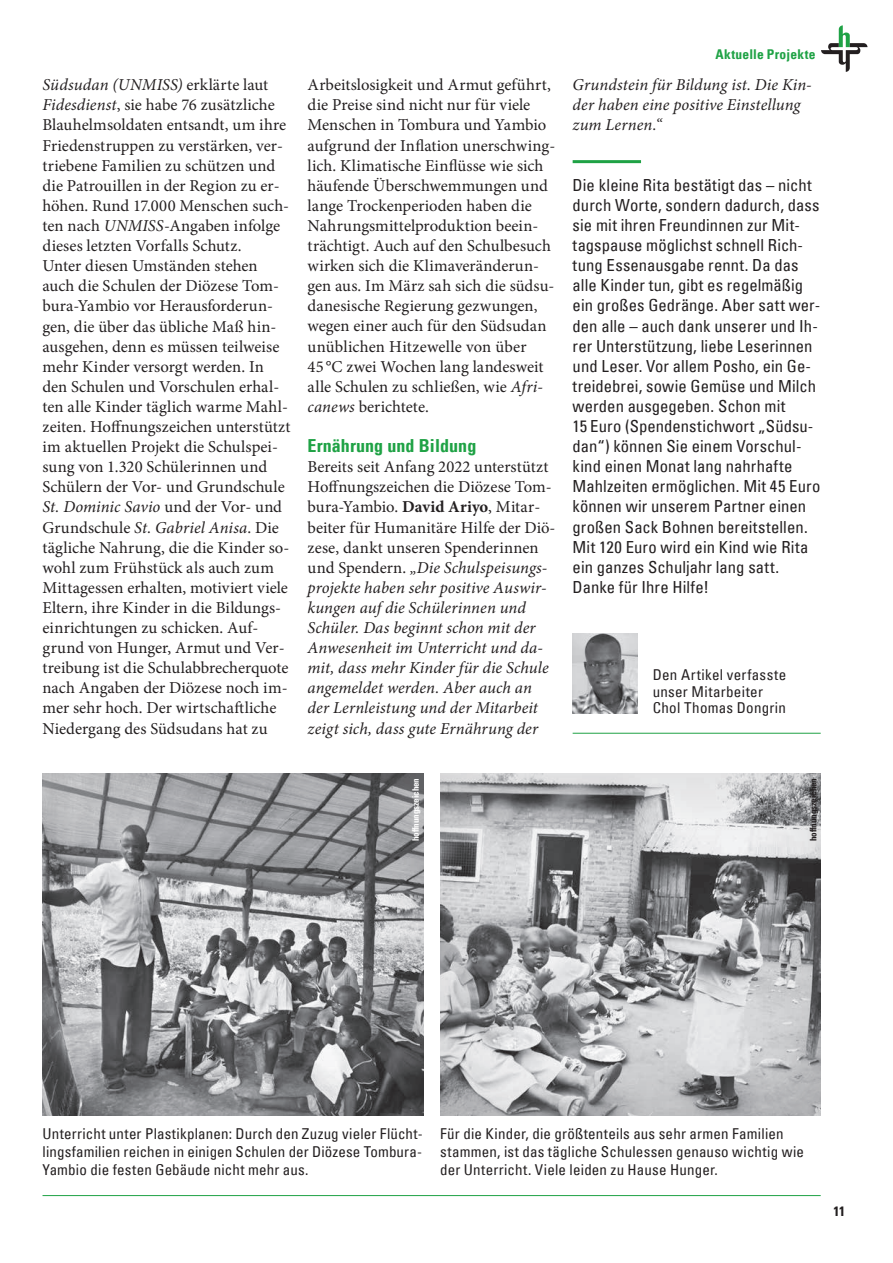
<style>
.page{position:relative;width:893px;height:1263px;background:#fff}
.page>*{position:absolute;margin:0;border:0;box-sizing:border-box;transform-origin:0 0}
.t1{font:700 condensed 18px "Univers LT";letter-spacing:.005em;color:#1fa245}
.t2{font:16.65px/20.1px "Minion Pro";color:#231f20}
.t3{font:condensed 16.65px/20.1px "Univers LT";letter-spacing:.005em;color:#231f20}
.t4{font:italic 16.65px/20.1px "Minion Pro";color:#231f20}
.t5{font:condensed 15px/18px "Univers LT";letter-spacing:.015em;color:#231f20}
.t6{font:700 condensed 13.5px "Univers LT";letter-spacing:.02em;color:#1fa245}
.t7{font:700 condensed 13.5px "Univers LT";color:#231f20}
.t8{font:700 condensed 9px "Univers LT";letter-spacing:-.01em;color:#fff}
.t9{font:700 condensed 9px "Univers LT";letter-spacing:-.01em;color:#231f20}
.s1{font-style:italic}
.s2{font-style:normal}
.s3{font-weight:700;font-style:normal}
</style>
<div class="page">
<svg style="left:821px;top:25px;width:46px;height:47px"></svg>
<hr style="left:43px;top:1195px;width:778px;height:1px;background:#1fa245">
<div style="left:437px;top:771px;width:384px;height:345px;background:#231f20;opacity:.15"></div>
<hr style="left:573px;top:160px;width:68px;height:3px;background:#1fa245">
<div style="left:40px;top:772px;width:384px;height:345px;background:#231f20;opacity:.15"></div>
<hr style="left:573px;top:733px;width:248px;height:1px;background:#1fa245">
<img style="left:573px;top:633px;width:64px;height:80px">
<p class="t2" style="left:43px;top:75px;width:250px"><span class="s1">Südsudan (UNMISS)</span> erklärte laut <span class="s1">Fidesdienst</span>, sie habe 76 zusätzliche Blauhelmsoldaten entsandt, um ihre Friedenstruppen zu verstärken, ver&shy;triebene Familien zu schützen und die Patrouillen in der Region zu er&shy;höhen. Rund 17.000 Menschen such&shy;ten nach <span class="s1">UNMISS</span>-Angaben infolge dieses letzten Vorfalls Schutz.<br>Unter diesen Umständen stehen auch die Schulen der Diözese Tom&shy;bura-Yambio vor Herausforderun&shy;gen, die über das übliche Maß hin&shy;ausgehen, denn es müssen teilweise mehr Kinder versorgt werden. In den Schulen und Vorschulen erhal&shy;ten alle Kinder täglich warme Mahl&shy;zeiten. Hoffnungszeichen unterstützt im aktuellen Projekt die Schulspei&shy;sung von 1.320 Schülerinnen und Schülern der Vor- und Grundschule <span class="s1">St. Dominic Savio</span> und der Vor- und Grundschule <span class="s1">St. Gabriel Anisa</span>. Die tägliche Nahrung, die die Kinder so&shy;wohl zum Frühstück als auch zum Mittagessen erhalten, motiviert viele Eltern, ihre Kinder in die Bildungs&shy;einrichtungen zu schicken. Auf&shy;grund von Hunger, Armut und Ver&shy;treibung ist die Schulabbrecherquote nach Angaben der Diözese noch im&shy;mer sehr hoch. Der wirtschaftliche Niedergang des Südsudans hat zu</p>
<p class="t2" style="left:308px;top:75px;width:249px">Arbeitslosigkeit und Armut geführt, die Preise sind nicht nur für viele Menschen in Tombura und Yambio aufgrund der Inflation unerschwing&shy;lich. Klimatische Einflüsse wie sich häufende Überschwemmungen und lange Trockenperioden haben die Nahrungsmittelproduktion beein&shy;trächtigt. Auch auf den Schulbesuch wirken sich die Klimaveränderun&shy;gen aus. Im März sah sich die südsu&shy;danesische Regierung gezwungen, wegen einer auch für den Südsudan unüblichen Hitzewelle von über<br>45 °C zwei Wochen lang landesweit alle Schulen zu schließen, wie <span class="s1">Afri&shy;canews</span> berichtete.</p>
<p class="t1" style="left:308px;top:435px;width:170px">Ernährung und Bildung</p>
<p class="t4" style="left:308px;top:457px;width:249px"><span class="s2">Bereits seit Anfang 2022 unterstützt Hoffnungszeichen die Diözese Tom&shy;bura-Yambio.</span> <span class="s3">David Ariyo</span><span class="s2">, Mitar&shy;beiter für Humanitäre Hilfe der Diö&shy;zese, dankt unseren Spenderinnen und Spendern.</span> „Die Schulspeisungs&shy;projekte haben sehr positive Auswir&shy;kungen auf die Schülerinnen und Schüler. Das beginnt schon mit der Anwesenheit im Unterricht und da&shy;mit, dass mehr Kinder für die Schule angemeldet werden. Aber auch an der Lernleistung und der Mitarbeit zeigt sich, dass gute Ernährung der</p>
<p class="t6" style="left:715px;top:46px;width:102px">Aktuelle Projekte</p>
<p class="t4" style="left:573px;top:75px;width:241px">Grundstein für Bildung ist. Die Kin&shy;der haben eine positive Einstellung zum Lernen.“</p>
<p class="t3" style="left:573px;top:175px;width:249px">Die kleine Rita bestätigt das – nicht durch Worte, sondern dadurch, dass sie mit ihren Freundinnen zur Mit&shy;tagspause möglichst schnell Rich&shy;tung Essenausgabe rennt. Da das alle Kinder tun, gibt es regelmäßig ein großes Gedränge. Aber satt wer&shy;den alle – auch dank unserer und Ih&shy;rer Unterstützung, liebe Leserinnen und Leser. Vor allem Posho, ein Ge&shy;treidebrei, sowie Gemüse und Milch werden ausgegeben. Schon mit<br>15 Euro (Spendenstichwort „Südsu&shy;dan“) können Sie einem Vorschul&shy;kind einen Monat lang nahrhafte Mahlzeiten ermöglichen. Mit 45 Euro können wir unserem Partner einen großen Sack Bohnen bereitstellen.<br>Mit 120 Euro wird ein Kind wie Rita ein ganzes Schuljahr lang satt.<br>Danke für Ihre Hilfe!</p>
<p class="t5" style="left:653px;top:667px;width:135px;line-height:16.5px">Den Artikel verfasste unser Mitarbeiter<br>Chol Thomas Dongrin</p>
<p class="t8" style="left:410px;top:841px;width:65px;rotate:-90deg">hoffnungszeichen</p>
<p class="t9" style="left:808px;top:841px;width:65px;rotate:-90deg">hoffnungszeichen</p>
<p class="t5" style="left:43px;top:1124px;width:381px;text-align:justify">Unterricht unter Plastikplanen: Durch den Zuzug vieler Flücht&shy;lingsfamilien reichen in einigen Schulen der Diözese Tombura-Yambio die festen Gebäude nicht mehr aus.</p>
<p class="t5" style="left:440px;top:1124px;width:365px">Für die Kinder, die größtenteils aus sehr armen Familien stammen, ist das tägliche Schulessen genauso wichtig wie der Unterricht. Viele leiden zu Hause Hunger.</p>
<p class="t7" style="left:833px;top:1203px;width:13px">11</p>
</div>
